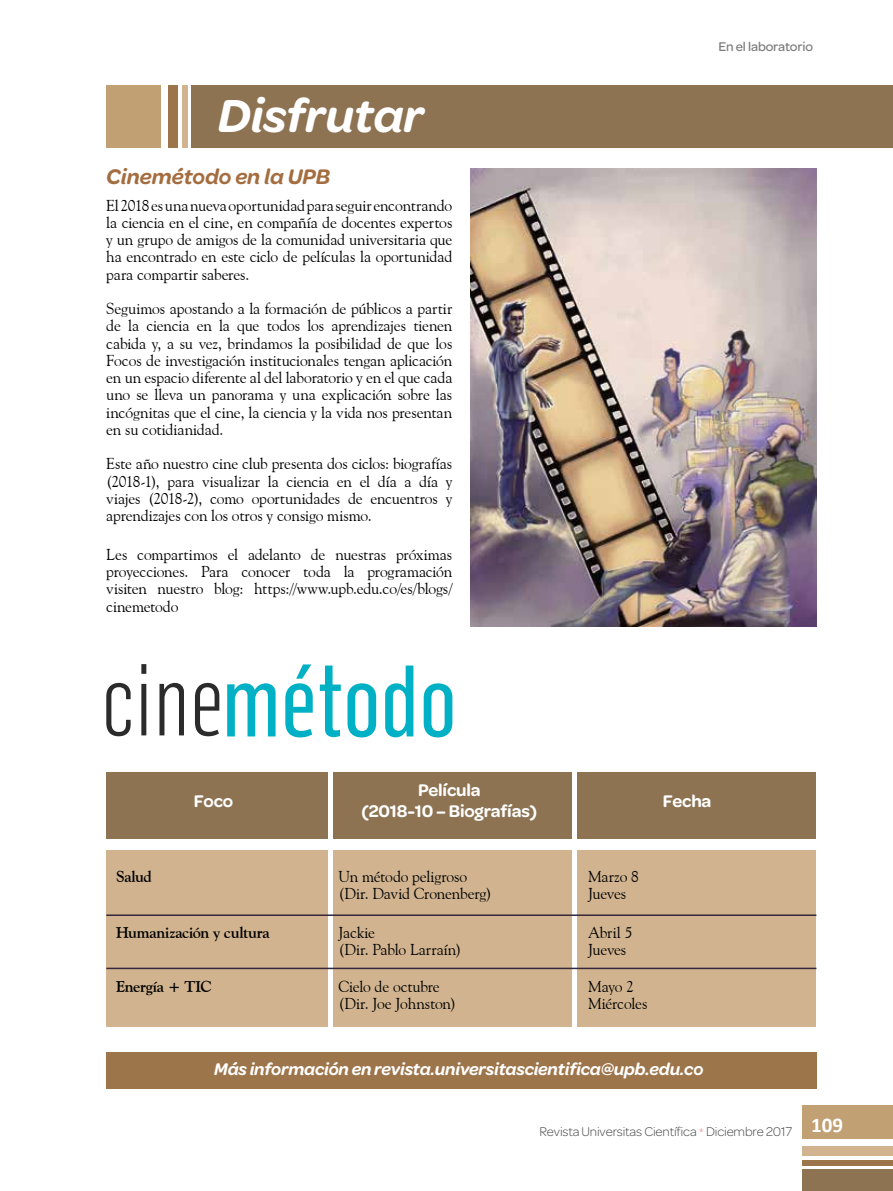
<style>
.page{position:relative;width:893px;height:1191px;background:#fff}
.page>*{position:absolute;margin:0;border:0;box-sizing:border-box;transform-origin:0 0}
.t1{font:italic 600 49.5px "Omnes";letter-spacing:-.005em;color:#fff}
.t2{font:italic 600 22.5px "Omnes";color:#a46d3f}
.t3{font:italic 600 18px "Omnes";letter-spacing:-.01em;color:#fff}
.t4{font:600 18px/21.6px "Omnes";letter-spacing:-.01em;color:#fff;text-align:center}
.t5{font:15.75px/17.2px "Goudy Old Style BT";letter-spacing:-.015em;color:#000}
.t6{font:700 15.75px "Goudy Old Style BT";letter-spacing:-.015em;color:#000}
.t7{font:300 13.5px "Omnes";letter-spacing:-.01em;color:#464646}
.t8{font:500 13.5px "Omnes";letter-spacing:-.01em;color:#7c7c7c}
.s1{color:#ea928d}
</style>
<div class="page">
<div style="left:802px;top:1146px;width:91px;height:10px;background:#d1b48f"></div>
<div style="left:802px;top:1169px;width:91px;height:22px;background:#8d7352"></div>
<div style="left:802px;top:1160px;width:91px;height:5px;background:#9d754a"></div>
<div style="left:802px;top:1105px;width:91px;height:34px;background:#c1a074"></div>
<div style="left:168px;top:85px;width:10px;height:63px;background:#9d754a"></div>
<div style="left:192px;top:85px;width:701px;height:63px;background:#8d7352"></div>
<div style="left:182px;top:85px;width:5px;height:63px;background:#d1b48f"></div>
<div style="left:106px;top:85px;width:55px;height:63px;background:#c1a074"></div>
<div style="left:106px;top:1052px;width:710px;height:37px;background:#9d754a"></div>
<div style="left:106px;top:850px;width:222px;height:176px;background:#d1b48f"></div>
<div style="left:333px;top:850px;width:239px;height:176px;background:#d1b48f"></div>
<div style="left:577px;top:850px;width:239px;height:176px;background:#d1b48f"></div>
<div style="left:106px;top:772px;width:222px;height:66px;background:#8d7352"></div>
<div style="left:333px;top:772px;width:239px;height:66px;background:#8d7352"></div>
<div style="left:577px;top:772px;width:239px;height:66px;background:#8d7352"></div>
<hr style="left:106px;top:914px;width:710px;height:2px;background:#35283b">
<hr style="left:106px;top:967px;width:710px;height:2px;background:#35283b">
<svg style="left:106px;top:683px;width:25px;height:53px"></svg>
<svg style="left:141px;top:664px;width:5px;height:71px"></svg>
<svg style="left:159px;top:683px;width:25px;height:52px"></svg>
<svg style="left:195px;top:683px;width:24px;height:53px"></svg>
<svg style="left:227px;top:683px;width:49px;height:53px"></svg>
<svg style="left:285px;top:664px;width:28px;height:73px"></svg>
<svg style="left:320px;top:665px;width:21px;height:72px"></svg>
<svg style="left:347px;top:683px;width:29px;height:54px"></svg>
<svg style="left:385px;top:665px;width:28px;height:72px"></svg>
<svg style="left:424px;top:683px;width:28px;height:54px"></svg>
<img style="left:470px;top:168px;width:346px;height:458px">
<h1 class="t1" style="left:218px;top:88px;width:208px">Disfrutar</h1>
<h2 class="t2" style="left:106px;top:163px;width:225px">Cinemétodo en la UPB</h2>
<p class="t5" style="left:106px;top:196px;width:348px;text-align:justify">El 2018 es una nueva oportunidad para seguir encontrando la ciencia en el cine, en compañía de docentes expertos y un grupo de amigos de la comunidad universitaria que ha encontrado en este ciclo de películas la oportunidad para compartir saberes.</p>
<p class="t5" style="left:106px;top:300px;width:348px;text-align:justify">Seguimos apostando a la formación de públicos a partir de la ciencia en la que todos los aprendizajes tienen cabida y, a su vez, brindamos la posibilidad de que los Focos de investigación institucionales tengan aplicación en un espacio diferente al del laboratorio y en el que cada uno se lleva un panorama y una explicación sobre las incógnitas que el cine, la ciencia y la vida nos presentan en su cotidianidad.</p>
<p class="t5" style="left:106px;top:455px;width:348px;text-align:justify">Este año nuestro cine club presenta dos ciclos: biografías (2018-1), para visualizar la ciencia en el día a día y viajes (2018-2), como oportunidades de encuentros y aprendizajes con los otros y consigo mismo.</p>
<p class="t5" style="left:106px;top:545px;width:348px;text-align:justify">Les compartimos el adelanto de nuestras próximas proyecciones. Para conocer toda la programación visiten nuestro blog: https://www.upb.edu.co/es/blogs/ cinemetodo</p>
<p class="t8" style="left:718px;top:39px;width:96px">En el laboratorio</p>
<p class="t4" style="left:194px;top:790px;width:41px">Foco</p>
<p class="t4" style="left:362px;top:779px;width:177px">Película<br>(2018-10 – Biografías)</p>
<p class="t4" style="left:663px;top:790px;width:50px">Fecha</p>
<p class="t6" style="left:116px;top:866px;width:37px">Salud</p>
<p class="t5" style="left:339px;top:867px;width:155px">Un método peligroso (Dir. David Cronenberg)</p>
<p class="t5" style="left:588px;top:867px;width:52px">Marzo 8<br>Jueves</p>
<p class="t6" style="left:116px;top:923px;width:155px">Humanización y cultura</p>
<p class="t5" style="left:339px;top:923px;width:125px">Jackie<br>(Dir. Pablo Larraín)</p>
<p class="t5" style="left:588px;top:923px;width:46px">Abril 5<br>Jueves</p>
<p class="t6" style="left:116px;top:976px;width:97px">Energía + TIC</p>
<p class="t5" style="left:339px;top:977px;width:119px">Cielo de octubre (Dir. Joe Johnston)</p>
<p class="t5" style="left:588px;top:977px;width:61px">Mayo 2<br>Miércoles</p>
<p class="t3" style="left:214px;top:1058px;width:491px">Más información en revista.universitascientifica@upb.edu.co</p>
<p class="t7" style="left:539px;top:1123px;width:305px">Revista Universitas Científica <span class="s1">*</span> Diciembre 2017 <sup>109</sup></p>
</div>
